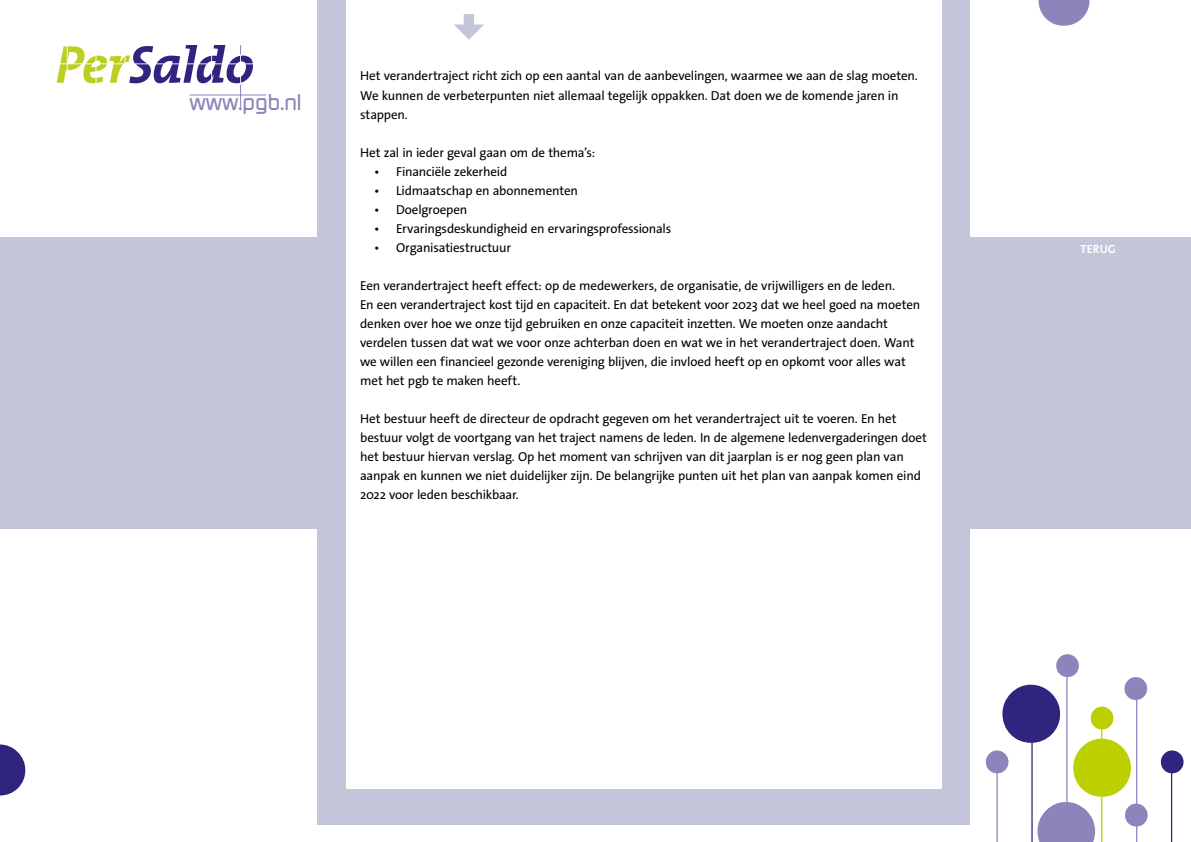
<style>
.page{position:relative;width:1191px;height:842px;background:#fff}
.page>*{position:absolute;margin:0;border:0;box-sizing:border-box;transform-origin:0 0}
.t1{font:500 22.6px "Continuum";color:#9083bb}
.t2{font:13px/19px "The Sans Os F";letter-spacing:-.015em;color:#000}
.t3{font:700 11.9px "The Sans Os F";letter-spacing:.015em;color:#fff}
</style>
<div class="page">
<div style="left:0;top:237px;width:1191px;height:291px;background:#c3c5d8"></div>
<div style="left:317px;top:0;width:652px;height:825px;background:#c3c5d8"></div>
<div style="left:346px;top:0;width:595px;height:788px;background:#fff"></div>
<hr style="left:189px;top:95px;width:77px;height:1px;background:#9083bb">
<svg style="left:57px;top:45px;width:196px;height:65px"></svg>
<svg style="left:0;top:744px;width:25px;height:51px"></svg>
<svg style="left:1038px;top:0;width:51px;height:26px"></svg>
<svg style="left:454px;top:14px;width:30px;height:26px"></svg>
<hr style="left:1171px;top:764px;width:1px;height:78px;background:#2f257f">
<svg style="left:1160px;top:750px;width:23px;height:23px"></svg>
<svg style="left:985px;top:654px;width:162px;height:188px"></svg>
<h1 class="t1" style="left:189px;top:88px;width:114px">www.pgb.nl</h1>
<p class="t2" style="left:360px;top:67px;width:559px">Het verandertraject richt zich op een aantal van de aanbevelingen, waarmee we aan de slag moeten.<br>We kunnen de verbeterpunten niet allemaal tegelijk oppakken. Dat doen we de komende jaren in stappen.</p>
<p class="t2" style="left:360px;top:143px;width:237px">Het zal in ieder geval gaan om de thema’s:</p>
<p class="t2" style="left:374px;top:162px;width:134px">• Financiële zekerheid</p>
<p class="t2" style="left:374px;top:181px;width:205px">• Lidmaatschap en abonnementen</p>
<p class="t2" style="left:374px;top:200px;width:95px">• Doelgroepen</p>
<p class="t2" style="left:374px;top:219px;width:298px">• Ervaringsdeskundigheid en ervaringsprofessionals</p>
<p class="t2" style="left:374px;top:238px;width:138px">• Organisatiestructuur</p>
<p class="t2" style="left:360px;top:276px;width:562px">Een verandertraject heeft effect: op de medewerkers, de organisatie, de vrijwilligers en de leden.<br>En een verandertraject kost tijd en capaciteit. En dat betekent voor 2023 dat we heel goed na moeten denken over hoe we onze tijd gebruiken en onze capaciteit inzetten. We moeten onze aandacht verdelen tussen dat wat we voor onze achterban doen en wat we in het verandertraject doen. Want we willen een financieel gezonde vereniging blijven, die invloed heeft op en opkomt voor alles wat met het pgb te maken heeft.</p>
<p class="t2" style="left:360px;top:409px;width:568px">Het bestuur heeft de directeur de opdracht gegeven om het verandertraject uit te voeren. En het bestuur volgt de voortgang van het traject namens de leden. In de algemene ledenvergaderingen doet het bestuur hiervan verslag. Op het moment van schrijven van dit jaarplan is er nog geen plan van aanpak en kunnen we niet duidelijker zijn. De belangrijke punten uit het plan van aanpak komen eind 2022 voor leden beschikbaar.</p>
<p class="t3" style="left:1080px;top:241px;width:37px">TERUG</p>
</div>
